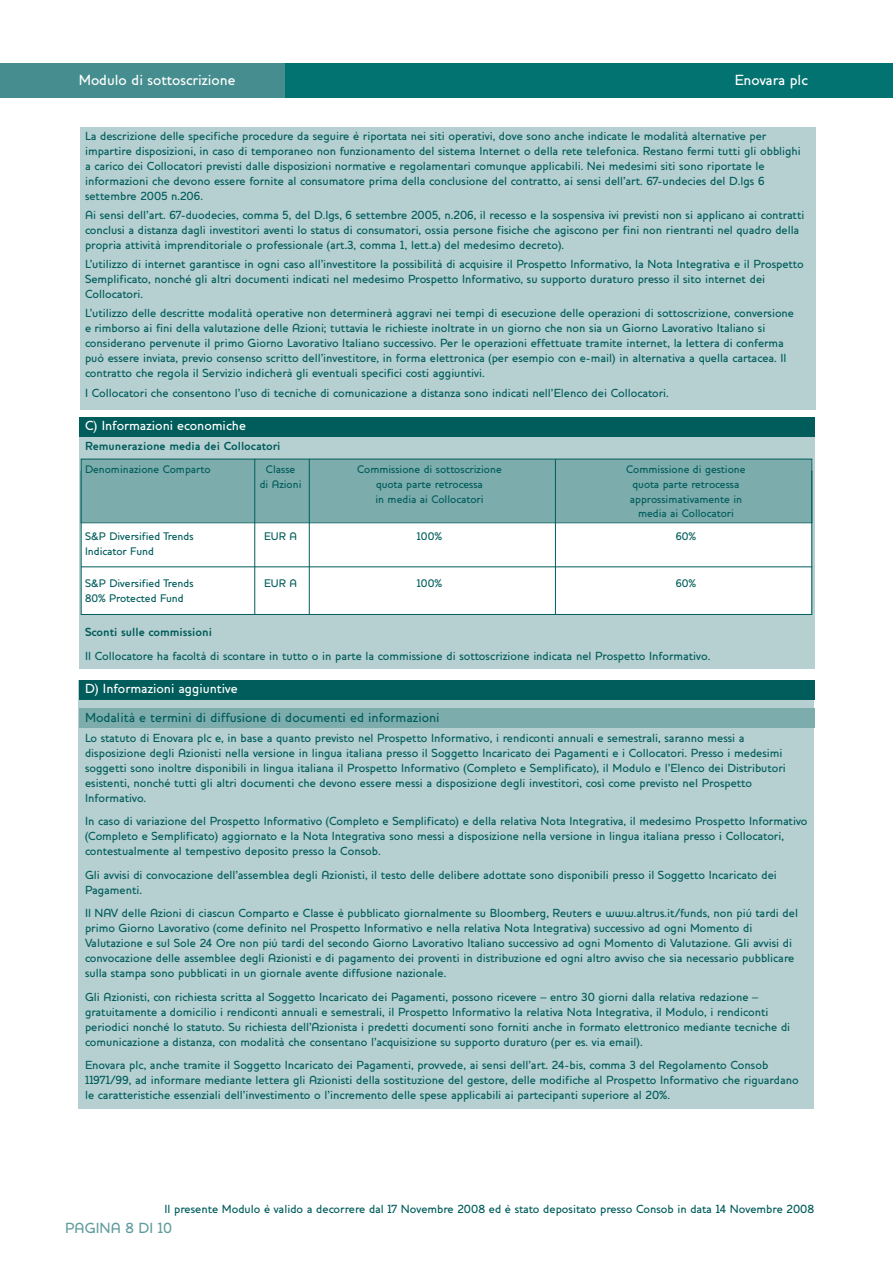
<style>
.page{position:relative;width:893px;height:1263px;background:#fff}
.page>*{position:absolute;margin:0;border:0;box-sizing:border-box;transform-origin:0 0}
.t1{font:500 15px "Houschka";color:#fff}
.t2{font:500 15px "Houschka";color:#619c9e}
.t3{font:500 13.5px "Houschka";color:#005d5b}
.t4{font:500 13.5px "Houschka";color:#fff}
.t5{font:500 12px/15px "Houschka";color:#005d5b}
.t6{font:700 12px "Houschka";color:#005d5b}
.t7{font:500 11.25px/13.5px "Houschka";color:#005d5b;text-align:center}
</style>
<div class="page">
<div style="left:80px;top:128px;width:736px;height:282px;background:#b6cfd1"></div>
<div style="left:79px;top:680px;width:735px;height:429px;background:#b6cfd1"></div>
<div style="left:79px;top:419px;width:735px;height:250px;background:#b6cfd1"></div>
<div style="left:79px;top:417px;width:735px;height:19px;background:#005d5b"></div>
<div style="left:79px;top:680px;width:735px;height:19px;background:#005d5b"></div>
<div style="left:79px;top:709px;width:735px;height:19px;background:#7dacad"></div>
<div style="left:82px;top:472px;width:729px;height:142px;background:#fff"></div>
<div style="left:82px;top:459px;width:729px;height:63px;background:#7dacad"></div>
<div style="left:81px;top:459px;width:731px;height:64px;border:1px solid #005d5b"></div>
<hr style="left:254px;top:459px;width:1px;height:156px;background:#005d5b">
<hr style="left:309px;top:459px;width:1px;height:156px;background:#005d5b">
<hr style="left:555px;top:459px;width:1px;height:156px;background:#005d5b">
<div style="left:0;top:64px;width:893px;height:34px;background:#037372"></div>
<div style="left:0;top:64px;width:285px;height:34px;background:#458d8e"></div>
<hr style="left:81px;top:566px;width:731px;height:1px;background:#005d5b">
<p class="t1" style="left:79px;top:71px;width:158px">Modulo di sottoscrizione</p>
<p class="t1" style="left:735px;top:71px;width:75px">Enovara plc</p>
<p class="t5" style="left:85px;top:128px;width:717px">La descrizione delle specifiche procedure da seguire è riportata nei siti operativi, dove sono anche indicate le modalità alternative per impartire disposizioni, in caso di temporaneo non funzionamento del sistema Internet o della rete telefonica. Restano fermi tutti gli obblighi a carico dei Collocatori previsti dalle disposizioni normative e regolamentari comunque applicabili. Nei medesimi siti sono riportate le informazioni che devono essere fornite al consumatore prima della conclusione del contratto, ai sensi dell’art. 67-undecies del D.lgs 6 settembre 2005 n.206.</p>
<p class="t5" style="left:85px;top:207px;width:721px">Ai sensi dell’art. 67-duodecies, comma 5, del D.lgs, 6 settembre 2005, n.206, il recesso e la sospensiva ivi previsti non si applicano ai contratti conclusi a distanza dagli investitori aventi lo status di consumatori, ossia persone fisiche che agiscono per fini non rientranti nel quadro della propria attività imprenditoriale o professionale (art.3, comma 1, lett.a) del medesimo decreto).</p>
<p class="t5" style="left:85px;top:257px;width:720px">L’utilizzo di internet garantisce in ogni caso all’investitore la possibilità di acquisire il Prospetto Informativo, la Nota Integrativa e il Prospetto<br>Semplificato, nonché gli altri documenti indicati nel medesimo Prospetto Informativo, su supporto duraturo presso il sito internet dei<br>Collocatori.</p>
<p class="t5" style="left:85px;top:306px;width:711px">L’utilizzo delle descritte modalità operative non determinerà aggravi nei tempi di esecuzione delle operazioni di sottoscrizione, conversione e rimborso ai fini della valutazione delle Azioni; tuttavia le richieste inoltrate in un giorno che non sia un Giorno Lavorativo Italiano si considerano pervenute il primo Giorno Lavorativo Italiano successivo. Per le operazioni effettuate tramite internet, la lettera di conferma può essere inviata, previo consenso scritto dell’investitore, in forma elettronica (per esempio con e-mail) in alternativa a quella cartacea. Il contratto che regola il Servizio indicherà gli eventuali specifici costi aggiuntivi.</p>
<p class="t5" style="left:85px;top:385px;width:585px">I Collocatori che consentono l’uso di tecniche di comunicazione a distanza sono indicati nell’Elenco dei Collocatori.</p>
<p class="t4" style="left:85px;top:418px;width:162px">C) Informazioni economiche</p>
<p class="t6" style="left:85px;top:441px;width:197px">Remunerazione media dei Collocatori</p>
<p class="t7" style="left:85px;top:462px;width:127px">Denominazione Comparto</p>
<p class="t7" style="left:266px;top:462px;width:31px">Classe</p>
<p class="t7" style="left:357px;top:462px;width:146px">Commissione di sottoscrizione</p>
<p class="t7" style="left:626px;top:462px;width:121px">Commissione di gestione</p>
<p class="t7" style="left:260px;top:477px;width:43px">di Azioni</p>
<p class="t7" style="left:376px;top:477px;width:108px">quota parte retrocessa</p>
<p class="t7" style="left:632px;top:477px;width:108px">quota parte retrocessa</p>
<p class="t7" style="left:375px;top:492px;width:110px">in media ai Collocatori</p>
<p class="t7" style="left:630px;top:492px;width:114px">approssimativamente in media ai Collocatori</p>
<p class="t7" style="left:85px;top:529px;width:110px">S&amp;P Diversified Trends</p>
<p class="t7" style="left:264px;top:529px;width:34px">EUR A</p>
<p class="t7" style="left:417px;top:529px;width:27px">100%</p>
<p class="t7" style="left:676px;top:529px;width:22px">60%</p>
<p class="t7" style="left:85px;top:544px;width:70px">Indicator Fund</p>
<p class="t7" style="left:85px;top:576px;width:110px">S&amp;P Diversified Trends</p>
<p class="t7" style="left:264px;top:576px;width:34px">EUR A</p>
<p class="t7" style="left:417px;top:576px;width:27px">100%</p>
<p class="t7" style="left:676px;top:576px;width:22px">60%</p>
<p class="t7" style="left:85px;top:591px;width:100px">80% Protected Fund</p>
<p class="t6" style="left:85px;top:628px;width:128px">Sconti sulle commissioni</p>
<p class="t5" style="left:85px;top:648px;width:627px">Il Collocatore ha facoltà di scontare in tutto o in parte la commissione di sottoscrizione indicata nel Prospetto Informativo.</p>
<p class="t4" style="left:85px;top:681px;width:154px">D) Informazioni aggiuntive</p>
<p class="t3" style="left:85px;top:710px;width:356px">Modalità e termini di diffusione di documenti ed informazioni</p>
<p class="t5" style="left:85px;top:730px;width:702px">Lo statuto di Enovara plc e, in base a quanto previsto nel Prospetto Informativo, i rendiconti annuali e semestrali, saranno messi a disposizione degli Azionisti nella versione in lingua italiana presso il Soggetto Incaricato dei Pagamenti e i Collocatori. Presso i medesimi soggetti sono inoltre disponibili in lingua italiana il Prospetto Informativo (Completo e Semplificato), il Modulo e l’Elenco dei Distributori esistenti, nonché tutti gli altri documenti che devono essere messi a disposizione degli investitori, così come previsto nel Prospetto Informativo.</p>
<p class="t5" style="left:85px;top:813px;width:724px">In caso di variazione del Prospetto Informativo (Completo e Semplificato) e della relativa Nota Integrativa, il medesimo Prospetto Informativo (Completo e Semplificato) aggiornato e la Nota Integrativa sono messi a disposizione nella versione in lingua italiana presso i Collocatori, contestualmente al tempestivo deposito presso la Consob.</p>
<p class="t5" style="left:85px;top:867px;width:693px">Gli avvisi di convocazione dell’assemblea degli Azionisti, il testo delle delibere adottate sono disponibili presso il Soggetto Incaricato dei<br>Pagamenti.</p>
<p class="t5" style="left:85px;top:905px;width:714px">Il NAV delle Azioni di ciascun Comparto e Classe è pubblicato giornalmente su Bloomberg, Reuters e www.altrus.it/funds, non piú tardi del primo Giorno Lavorativo (come definito nel Prospetto Informativo e nella relativa Nota Integrativa) successivo ad ogni Momento di Valutazione e sul Sole 24 Ore non piú tardi del secondo Giorno Lavorativo Italiano successivo ad ogni Momento di Valutazione. Gli avvisi di convocazione delle assemblee degli Azionisti e di pagamento dei proventi in distribuzione ed ogni altro avviso che sia necessario pubblicare sulla stampa sono pubblicati in un giornale avente diffusione nazionale.</p>
<p class="t5" style="left:85px;top:989px;width:707px">Gli Azionisti, con richiesta scritta al Soggetto Incaricato dei Pagamenti, possono ricevere – entro 30 giorni dalla relativa redazione – gratuitamente a domicilio i rendiconti annuali e semestrali, il Prospetto Informativo la relativa Nota Integrativa, il Modulo, i rendiconti periodici nonché lo statuto. Su richiesta dell’Azionista i predetti documenti sono forniti anche in formato elettronico mediante tecniche di comunicazione a distanza, con modalità che consentano l’acquisizione su supporto duraturo (per es. via email).</p>
<p class="t5" style="left:85px;top:1057px;width:715px">Enovara plc, anche tramite il Soggetto Incaricato dei Pagamenti, provvede, ai sensi dell’art. 24-bis, comma 3 del Regolamento Consob<br>11971/99, ad informare mediante lettera gli Azionisti della sostituzione del gestore, delle modifiche al Prospetto Informativo che riguardano le caratteristiche essenziali dell’investimento o l’incremento delle spese applicabili ai partecipanti superiore al 20%.</p>
<p class="t5" style="left:164px;top:1201px;width:651px">Il presente Modulo è valido a decorrere dal 17 Novembre 2008 ed è stato depositato presso Consob in data 14 Novembre 2008</p>
<p class="t2" style="left:65px;top:1219px;width:108px">PAGINA 8 DI 10</p>
</div>
